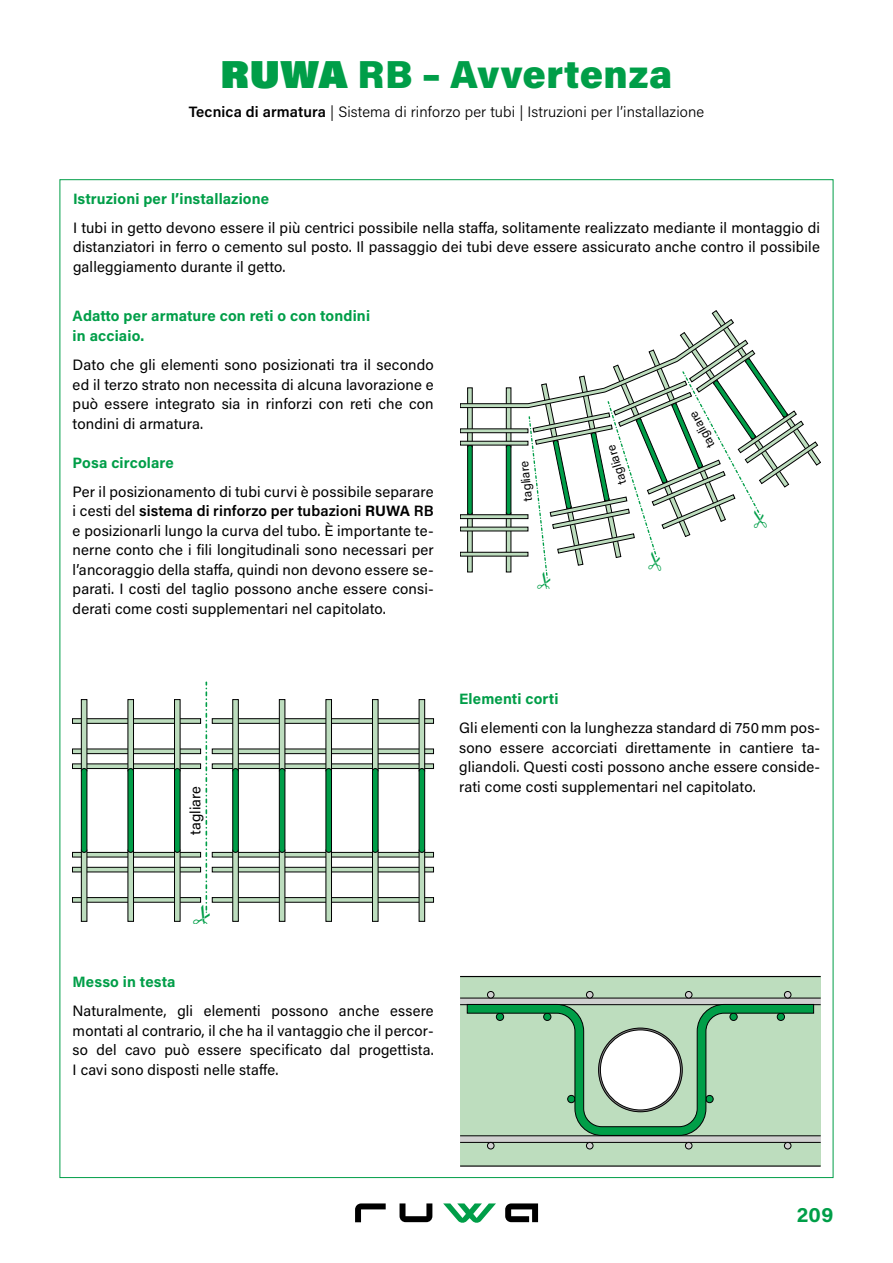
<style>
.page{position:relative;width:893px;height:1263px;background:#fff}
.page>*{position:absolute;margin:0;border:0;box-sizing:border-box;transform-origin:0 0}
.t1{font:900 39px "Acumin Pro";letter-spacing:.015em;color:#009e48}
.t2{font:700 21px "Acumin Pro";color:#009e48}
.t3{font:15px/19.5px "Acumin Pro";letter-spacing:.01em;color:#000;text-align:justify}
.t4{font:700 15px/19.5px "Acumin Pro";letter-spacing:.01em;color:#009e48}
.t5{font:300 15px "Acumin Pro";letter-spacing:.01em;color:#000}
.t6{font:14.85px "Acumin Pro";color:#000}
.t7{font:12.3px "Acumin Pro";color:#000}
.s1{font-style:inherit}
.s2{font-weight:600}
.s3{font-weight:700}
</style>
<div class="page">
<div style="left:460px;top:976px;width:361px;height:190px;background:#bdddbe"></div>
<div style="left:460px;top:1136px;width:361px;height:6px;background:#d0d0d0"></div>
<hr style="left:460px;top:1135px;width:361px;height:1px;background:#000">
<hr style="left:460px;top:1165px;width:361px;height:2px;background:#000">
<hr style="left:460px;top:1142px;width:361px;height:1px;background:#000">
<div style="left:487px;top:1142px;width:7px;height:7px;background:#d0d0d0;border-radius:50%"></div>
<div style="left:487px;top:1142px;width:7px;height:7px;border:1px solid #000;border-radius:50%"></div>
<div style="left:586px;top:1142px;width:7px;height:7px;background:#d0d0d0;border-radius:50%"></div>
<div style="left:586px;top:1142px;width:7px;height:7px;border:1px solid #000;border-radius:50%"></div>
<div style="left:685px;top:1142px;width:7px;height:7px;background:#d0d0d0;border-radius:50%"></div>
<div style="left:685px;top:1142px;width:7px;height:7px;border:1px solid #000;border-radius:50%"></div>
<div style="left:784px;top:1142px;width:7px;height:7px;background:#d0d0d0;border-radius:50%"></div>
<div style="left:784px;top:1142px;width:7px;height:7px;border:1px solid #000;border-radius:50%"></div>
<div style="left:460px;top:998px;width:361px;height:7px;background:#d0d0d0"></div>
<hr style="left:460px;top:1004px;width:361px;height:1px;background:#000">
<hr style="left:460px;top:998px;width:361px;height:1px;background:#000">
<hr style="left:460px;top:976px;width:361px;height:1px;background:#000">
<div style="left:487px;top:991px;width:7px;height:7px;background:#d0d0d0;border-radius:50%"></div>
<div style="left:487px;top:991px;width:7px;height:7px;border:1px solid #000;border-radius:50%"></div>
<div style="left:586px;top:991px;width:7px;height:7px;background:#d0d0d0;border-radius:50%"></div>
<div style="left:586px;top:991px;width:7px;height:7px;border:1px solid #000;border-radius:50%"></div>
<div style="left:685px;top:991px;width:7px;height:7px;background:#d0d0d0;border-radius:50%"></div>
<div style="left:685px;top:991px;width:7px;height:7px;border:1px solid #000;border-radius:50%"></div>
<div style="left:784px;top:991px;width:7px;height:7px;background:#d0d0d0;border-radius:50%"></div>
<div style="left:784px;top:991px;width:7px;height:7px;border:1px solid #000;border-radius:50%"></div>
<svg style="left:467px;top:1004px;width:347px;height:132px"></svg>
<div style="left:72px;top:852px;width:129px;height:5px;background:#bdddbe"></div>
<div style="left:72px;top:852px;width:129px;height:5px;border:1px solid #000"></div>
<div style="left:72px;top:867px;width:129px;height:5px;background:#bdddbe"></div>
<div style="left:72px;top:867px;width:129px;height:5px;border:1px solid #000"></div>
<div style="left:72px;top:897px;width:129px;height:5px;background:#bdddbe"></div>
<div style="left:72px;top:897px;width:129px;height:5px;border:1px solid #000"></div>
<hr style="left:72px;top:764px;width:129px;height:4px;background:#bdddbe">
<div style="left:72px;top:764px;width:129px;height:5px;border:1px solid #000"></div>
<div style="left:72px;top:749px;width:129px;height:5px;background:#bdddbe"></div>
<div style="left:72px;top:749px;width:129px;height:5px;border:1px solid #000"></div>
<hr style="left:72px;top:719px;width:129px;height:4px;background:#bdddbe">
<div style="left:72px;top:718px;width:129px;height:5px;border:1px solid #000"></div>
<svg style="left:212px;top:852px;width:222px;height:5px"></svg>
<svg style="left:212px;top:867px;width:222px;height:5px"></svg>
<svg style="left:212px;top:897px;width:222px;height:5px"></svg>
<svg style="left:212px;top:764px;width:222px;height:5px"></svg>
<svg style="left:212px;top:749px;width:222px;height:5px"></svg>
<svg style="left:212px;top:718px;width:222px;height:5px"></svg>
<svg style="left:81px;top:699px;width:6px;height:70px"></svg>
<svg style="left:81px;top:851px;width:6px;height:70px"></svg>
<div style="left:81px;top:768px;width:6px;height:84px;background:#009e48;border-radius:3px"></div>
<div style="left:81px;top:768px;width:6px;height:84px;border:1px solid #000;border-radius:3px"></div>
<svg style="left:128px;top:699px;width:6px;height:70px"></svg>
<svg style="left:128px;top:851px;width:6px;height:70px"></svg>
<div style="left:128px;top:768px;width:6px;height:84px;background:#009e48;border-radius:3px"></div>
<div style="left:128px;top:768px;width:6px;height:84px;border:1px solid #000;border-radius:3px"></div>
<svg style="left:174px;top:699px;width:6px;height:70px"></svg>
<svg style="left:174px;top:851px;width:6px;height:70px"></svg>
<div style="left:175px;top:768px;width:5px;height:84px;background:#009e48;border-radius:3px"></div>
<div style="left:174px;top:768px;width:6px;height:84px;border:1px solid #000;border-radius:3px"></div>
<svg style="left:233px;top:699px;width:6px;height:70px"></svg>
<svg style="left:233px;top:851px;width:6px;height:70px"></svg>
<div style="left:233px;top:768px;width:5px;height:84px;background:#009e48;border-radius:3px"></div>
<div style="left:233px;top:768px;width:6px;height:84px;border:1px solid #000;border-radius:3px"></div>
<svg style="left:279px;top:699px;width:6px;height:70px"></svg>
<svg style="left:279px;top:851px;width:6px;height:70px"></svg>
<div style="left:279px;top:768px;width:6px;height:84px;background:#009e48;border-radius:3px"></div>
<div style="left:279px;top:768px;width:6px;height:84px;border:1px solid #000;border-radius:3px"></div>
<svg style="left:326px;top:699px;width:6px;height:70px"></svg>
<svg style="left:326px;top:851px;width:6px;height:70px"></svg>
<div style="left:326px;top:768px;width:5px;height:84px;background:#009e48;border-radius:3px"></div>
<div style="left:326px;top:768px;width:6px;height:84px;border:1px solid #000;border-radius:3px"></div>
<svg style="left:372px;top:699px;width:6px;height:70px"></svg>
<svg style="left:372px;top:851px;width:6px;height:70px"></svg>
<div style="left:372px;top:768px;width:6px;height:84px;background:#009e48;border-radius:3px"></div>
<div style="left:372px;top:768px;width:6px;height:84px;border:1px solid #000;border-radius:3px"></div>
<svg style="left:419px;top:699px;width:6px;height:70px"></svg>
<svg style="left:419px;top:851px;width:6px;height:70px"></svg>
<div style="left:419px;top:768px;width:6px;height:84px;background:#009e48;border-radius:3px"></div>
<div style="left:419px;top:768px;width:6px;height:84px;border:1px solid #000;border-radius:3px"></div>
<svg style="left:355px;top:1203px;width:31px;height:19px"></svg>
<svg style="left:400px;top:1203px;width:32px;height:19px"></svg>
<svg style="left:505px;top:1203px;width:33px;height:19px"></svg>
<svg style="left:443px;top:1203px;width:53px;height:20px"></svg>
<svg style="left:460px;top:310px;width:361px;height:269px"></svg>
<svg style="left:193px;top:682px;width:15px;height:231px"></svg>
<h1 class="t1" style="left:220px;top:47px;width:454px"><span class="s1">RUWA</span> RB – Avvertenza</h1>
<p class="t5" style="left:189px;top:102px;width:517px"><span class="s2">Tecnica di armatura</span> | Sistema di rinforzo per tubi | Istruzioni per l’installazione</p>
<p class="t4" style="left:73px;top:188px;width:198px">Istruzioni per l’installazione</p>
<p class="t3" style="left:73px;top:217px;width:748px">I tubi in getto devono essere il più centrici possibile nella staffa, solitamente realizzato mediante il montaggio di distanziatori in ferro o cemento sul posto. Il passaggio dei tubi deve essere assicurato anche contro il possibile galleggiamento durante il getto.</p>
<p class="t4" style="left:73px;top:306px;width:299px">Adatto per armature con reti o con tondini in acciaio.</p>
<p class="t3" style="left:73px;top:354px;width:363px">Dato che gli elementi sono posizionati tra il secondo ed il terzo strato non necessita di alcuna lavorazione e può essere integrato sia in rinforzi con reti che con tondini di armatura.</p>
<p class="t4" style="left:73px;top:452px;width:103px">Posa circolare</p>
<p class="t3" style="left:73px;top:481px;width:363px">Per il posizionamento di tubi curvi è possibile separare i cesti del <span class="s2">sistema di rinforzo per tubazioni</span> <span class="s3">RUWA</span> <span class="s2">RB </span>e posizionarli lungo la curva del tubo. È importante te&shy;nerne conto che i fili longitudinali sono necessari per l’ancoraggio della staffa, quindi non devono essere se&shy;parati. I costi del taglio possono anche essere consi&shy;derati come costi supplementari nel capitolato.</p>
<p class="t7" style="left:704px;top:452px;width:42px;rotate:-119deg">tagliare</p>
<p class="t7" style="left:614px;top:486px;width:42px;rotate:-107deg">tagliare</p>
<p class="t7" style="left:519px;top:502px;width:42px;rotate:-96deg">tagliare</p>
<p class="t6" style="left:185px;top:835px;width:50px;rotate:-90deg">tagliare</p>
<p class="t4" style="left:459px;top:688px;width:101px">Elementi corti</p>
<p class="t3" style="left:459px;top:718px;width:363px">Gli elementi con la lunghezza standard di 750 mm pos&shy;sono essere accorciati direttamente in cantiere ta&shy;gliandoli. Questi costi possono anche essere conside&shy;rati come costi supplementari nel capitolato.</p>
<p class="t4" style="left:73px;top:971px;width:104px">Messo in testa</p>
<p class="t3" style="left:73px;top:1000px;width:363px">Naturalmente, gli elementi possono anche essere montati al contrario, il che ha il vantaggio che il percor&shy;so del cavo può essere specificato dal progettista.<br>I cavi sono disposti nelle staffe.</p>
<h2 class="t2" style="left:797px;top:1200px;width:38px">209</h2>
</div>
